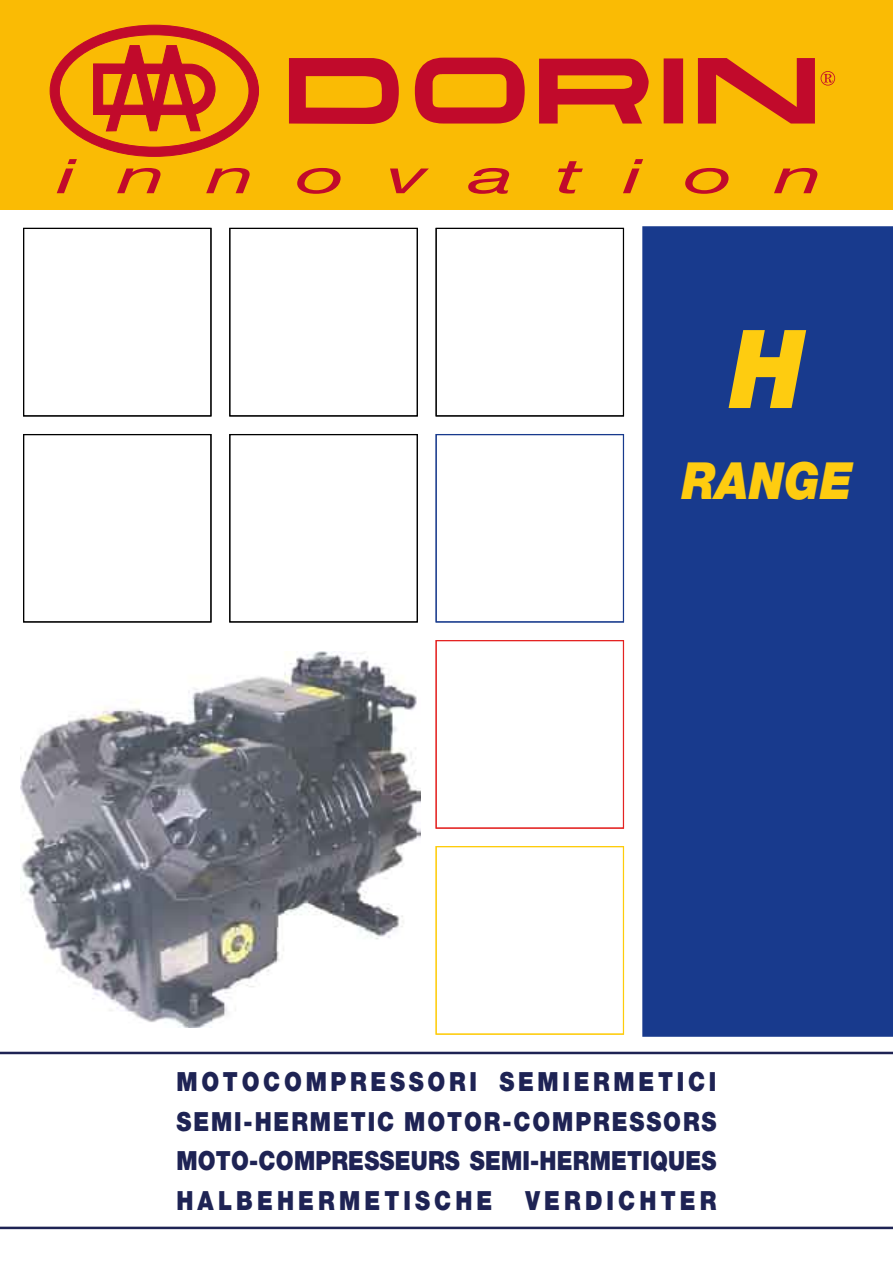
<style>
.page{position:relative;width:893px;height:1263px;background:#fff}
.page>*{position:absolute;margin:0;border:0;box-sizing:border-box;transform-origin:0 0}
.t1{font:italic 900 109.05px "Helvetica Neue";color:#fecc10;scale:.9 1}
.t2{font:italic 900 51.3px "Helvetica Neue";color:#fecc10;scale:.9 1}
.t3{font:900 26.4px/39.8px "Helvetica Neue";letter-spacing:.01em;color:#1e2354;text-align:justify;scale:.85 1}
.t4{font:900 26.4px "Helvetica Neue";letter-spacing:.185em;color:#1e2354;scale:.85 1}
</style>
<div class="page">
<div style="left:642px;top:226px;width:251px;height:811px;background:#183a8d"></div>
<svg style="left:23px;top:227px;width:189px;height:190px"></svg>
<svg style="left:229px;top:227px;width:189px;height:190px"></svg>
<svg style="left:435px;top:227px;width:190px;height:190px"></svg>
<svg style="left:23px;top:434px;width:189px;height:189px"></svg>
<svg style="left:229px;top:434px;width:189px;height:189px"></svg>
<svg style="left:435px;top:434px;width:190px;height:189px"></svg>
<svg style="left:435px;top:640px;width:190px;height:189px"></svg>
<svg style="left:435px;top:846px;width:190px;height:189px"></svg>
<hr style="left:0;top:1052px;width:893px;height:2px;background:#1e2354">
<hr style="left:0;top:1226px;width:893px;height:3px;background:#1e2354">
<div style="left:0;top:0;width:893px;height:210px;background:#fabb04"></div>
<svg style="left:50px;top:25px;width:785px;height:169px"></svg>
<img style="left:20px;top:652px;width:400px;height:375px">
<h1 class="t1" style="left:730px;top:302px;width:84px">H</h1>
<h2 class="t2" style="left:682px;top:449px;width:191px">RANGE</h2>
<p class="t3" style="left:176px;top:1061px;width:637px">MOTOCOMPRESSORI SEMIERMETICI SEMI-HERMETIC MOTOR-COMPRESSORS MOTO-COMPRESSEURS SEMI-HERMETIQUES HALBEHERMETISCHE</p>
<p class="t4" style="left:526px;top:1185px;width:226px">VERDICHTER</p>
</div>
